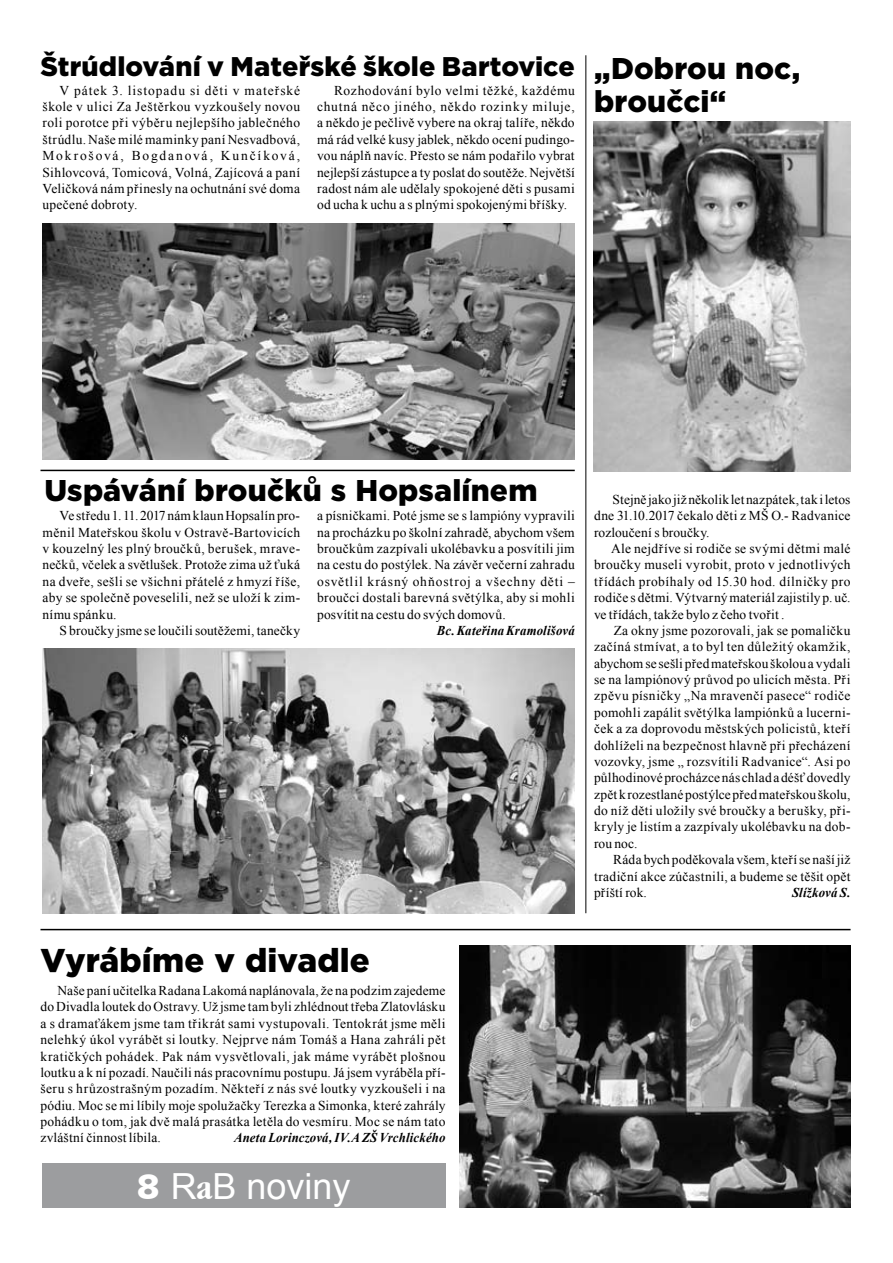
<style>
.page{position:relative;width:893px;height:1263px;background:#fff}
.page>*{position:absolute;margin:0;border:0;box-sizing:border-box;transform-origin:0 0}
.t1{font:36px "Arial";color:#fff}
.t2{font:900 33px "Gotham";letter-spacing:-.005em;color:#000}
.t3{font:900 30px/33px "Gotham";letter-spacing:.005em;color:#000}
.t4{font:900 27px "Gotham";color:#000}
.t5{font:13.5px/16.4px "Times New Roman";letter-spacing:.015em;color:#000;text-align:justify}
.t6{font:italic 700 13.5px "Times New Roman";letter-spacing:.01em;color:#000;scale:.95 1}
.s1{font-family:"Humanst 531 Blk BTCE Black"}
.s2{font-family:"Garmd ITC Bk Cn BTCE Bold Condensed"}
</style>
<div class="page">
<div style="left:42px;top:1163px;width:404px;height:45px;background:#9c9d9f"></div>
<img style="left:43px;top:224px;width:532px;height:235px">
<img style="left:43px;top:648px;width:532px;height:265px">
<img style="left:594px;top:122px;width:256px;height:349px">
<img style="left:459px;top:946px;width:391px;height:262px">
<hr style="left:40px;top:929px;width:810px;height:1px;background:#000">
<hr style="left:40px;top:470px;width:535px;height:1px;background:#000">
<hr style="left:585px;top:55px;width:1px;height:858px;background:#000">
<h3 class="t4" style="left:40px;top:47px;width:536px">Štrúdlování v M ateřské škole Bartovice</h3>
<p class="t5" style="left:43px;top:82px;width:259px;text-indent:17px">V pátek 3. listopadu si děti v mateřské škole v ulici Za Ještěrkou vyzkoušely novou roli porotce při výběru nejlepšího jablečného štrúdlu. Naše milé maminky paní Nesvadbová, Mokrošová, Bogdanová, Kunčíková, Sihlovcová, Tomicová, Volná, Zajícová a paní Veličková nám přinesly na ochutnání své doma upečené dobroty.</p>
<p class="t5" style="left:317px;top:82px;width:259px;text-indent:17px">Rozhodování bylo velmi těžké, každému chutná něco jiného, někdo rozinky miluje, a někdo je pečlivě vybere na okraj talíře, někdo má rád velké kusy jablek, někdo ocení pudingo&shy;vou náplň navíc. Přesto se nám podařilo vybrat nejlepší zástupce a ty poslat do soutěže. Největší radost nám ale udělaly spokojené děti s pusami od ucha k uchu a s plnými spokojenými bříšky.</p>
<h3 class="t3" style="left:594px;top:52px;width:208px">„Dobrou noc, broučci“</h3>
<h3 class="t3" style="left:44px;top:474px;width:495px">Uspávání broučků s Hopsalínem</h3>
<p class="t5" style="left:43px;top:507px;width:259px;text-indent:17px">Ve středu 1. 11. 2017 nám klaun Hopsalín pro&shy;měnil Mateřskou školu v Ostravě‑Bartovicích v kouzelný les plný broučků, berušek, mrave&shy;nečků, včelek a světlušek. Protože zima už ťuká na dveře, sešli se všichni přátelé z hmyzí říše, aby se společně poveselili, než se uloží k zim&shy;nímu spánku.</p>
<p class="t5" style="left:60px;top:622px;width:242px">S broučky jsme se loučili soutěžemi, tanečky</p>
<p class="t5" style="left:317px;top:507px;width:259px">a písničkami. Poté jsme se s lampióny vypravili na procházku po školní zahradě, abychom všem broučkům zazpívali ukolébavku a posvítili jim na cestu do postýlek. Na závěr večerní zahradu osvětlil krásný ohňostroj a všechny děti – broučci dostali barevná světýlka, aby si mohli posvítit na cestu do svých domovů.</p>
<p class="t6" style="left:437px;top:621px;width:147px">Bc. Kateřina Kramolišová</p>
<h2 class="t2" style="left:40px;top:938px;width:331px">Vyrábíme v divadle</h2>
<p class="t5" style="left:40px;top:982px;width:406px;text-indent:17px">Naše paní učitelka Radana Lakomá naplánovala, že na podzim zajedeme do Divadla loutek do Ostravy. Už jsme tam byli zhlédnout třeba Zlatovlásku a s dramaťákem jsme tam třikrát sami vystupovali. Tentokrát jsme měli nelehký úkol vyrábět si loutky. Nejprve nám Tomáš a Hana zahráli pět kratičkých pohádek. Pak nám vysvětlovali, jak máme vyrábět plošnou loutku a k ní pozadí. Naučili nás pracovnímu postupu. Já jsem vyráběla pří&shy;šeru s hrůzostrašným pozadím. Někteří z nás své loutky vyzkoušeli i na pódiu. Moc se mi líbily moje spolužačky Terezka a Simonka, které zahrály pohádku o tom, jak dvě malá prasátka letěla do vesmíru. Moc se nám tato zvláštní činnost líbila.</p>
<p class="t6" style="left:234px;top:1128px;width:224px">Aneta Lorinczová, IV.A ZŠ Vrchlického</p>
<h1 class="t1" style="left:137px;top:1163px;width:215px"><span class="s1">8</span> R<span class="s2">a</span>B noviny</h1>
<p class="t5" style="left:594px;top:491px;width:258px;text-indent:19px">Stejně jako již několik let nazpátek, tak iletos dne 31.10.2017 čekalo děti z MŠ O.- Radvanice rozloučení s broučky.</p>
<p class="t5" style="left:594px;top:540px;width:258px;text-indent:17px">Ale nejdříve si rodiče se svými dětmi malé broučky museli vyrobit, proto v jednotlivých třídách probíhaly od 15.30 hod. dílničky pro rodiče s dětmi. Výtvarný materiál zajistily p. uč. ve třídách, takže bylo z čeho tvořit .</p>
<p class="t5" style="left:594px;top:622px;width:258px;text-indent:20px">Za okny jsme pozorovali, jak se pomaličku začíná stmívat, a to byl ten důležitý okamžik, abychom se sešli před mateřskou školou a vydali se na lampiónový průvod po ulicích města. Při zpěvu písničky „Na mravenčí pasece“ rodiče pomohli zapálit světýlka lampiónků a lucerni&shy;ček a za doprovodu městských policistů, kteří dohlíželi na bezpečnost hlavně při přecházení vozovky, jsme „ rozsvítili Radvanice“. Asi po půlhodinové procházce nás chlad adéšť dovedly zpět k rozestlané postýlce před mateřskou školu, do níž děti uložily své broučky a berušky, při&shy;kryly je listím a zazpívaly ukolébavku na dob&shy;rou noc.</p>
<p class="t5" style="left:594px;top:851px;width:258px;text-indent:19px">Ráda bych poděkovala všem, kteří se naší již tradiční akce zúčastnili, a budeme se těšit opět příští rok.</p>
<p class="t6" style="left:792px;top:883px;width:63px">Slížková S.</p>
</div>
